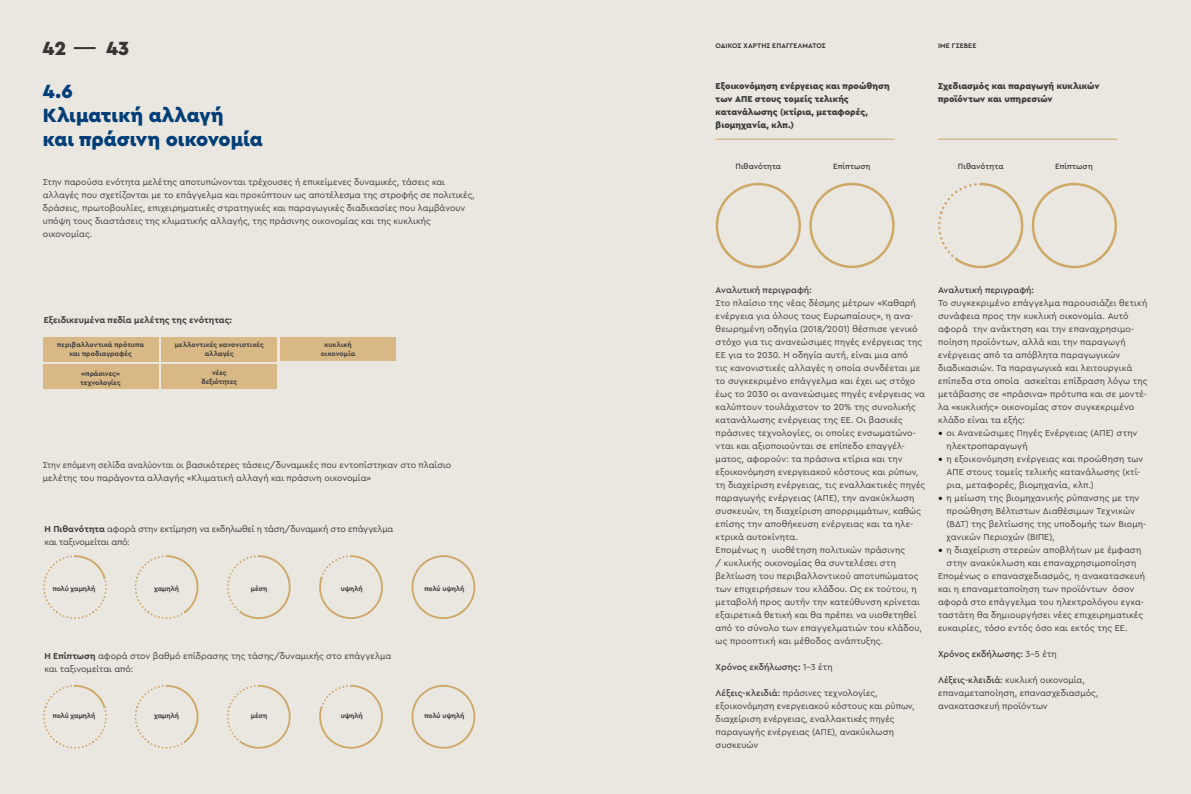
<style>
.page{position:relative;width:1191px;height:794px;background:#eae6e0}
.page>*{position:absolute;margin:0;border:0;box-sizing:border-box;transform-origin:0 0}
.t1{font:900 20px/24px "Cera Pro";color:#003e78}
.t2{font:900 20px "Cera Pro";color:#3c3c3b}
.t3{font:9px/13px "Cera Pro";letter-spacing:.005em;color:#3c3c3b}
.t4{font:900 9px/13px "Cera Pro";letter-spacing:.005em;color:#3c3c3b}
.t5{font:9px/13px "Cera Pro";letter-spacing:.005em;color:#3c3c3b;scale:.93 1}
.t6{font:9px/13px "Cera Pro";letter-spacing:-.02em;color:#3c3c3b}
.t7{font:500 9px "Cera Pro";color:#3c3c3b}
.t8{font:700 9px "Cera Pro";letter-spacing:.005em;color:#3c3c3b}
.t9{font:500 8px "Cera Pro";letter-spacing:.005em;color:#3c3c3b}
.t10{font:700 7px/9px "Cera Pro";color:#3c3c3b;text-align:center}
.s1{font-weight:700}
.s2{font-weight:400}
.s3{font-weight:500}
.s4{font-family:"Minion Pro";font-size:12px;color:#000}
</style>
<div class="page">
<div style="left:43px;top:337px;width:115px;height:24px;background:#d8b986"></div>
<div style="left:43px;top:365px;width:115px;height:24px;background:#d8b986"></div>
<div style="left:162px;top:337px;width:115px;height:24px;background:#d8b986"></div>
<div style="left:280px;top:337px;width:116px;height:24px;background:#d8b986"></div>
<div style="left:162px;top:365px;width:115px;height:24px;background:#d8b986"></div>
<svg style="left:43px;top:555px;width:64px;height:64px"></svg>
<svg style="left:135px;top:555px;width:64px;height:64px"></svg>
<svg style="left:227px;top:555px;width:64px;height:64px"></svg>
<svg style="left:319px;top:555px;width:64px;height:64px"></svg>
<svg style="left:411px;top:555px;width:65px;height:64px"></svg>
<svg style="left:43px;top:685px;width:64px;height:63px"></svg>
<svg style="left:135px;top:685px;width:64px;height:63px"></svg>
<svg style="left:227px;top:685px;width:64px;height:63px"></svg>
<svg style="left:319px;top:685px;width:64px;height:63px"></svg>
<svg style="left:411px;top:685px;width:65px;height:63px"></svg>
<hr style="left:715px;top:139px;width:179px;height:1px;background:#cfa867">
<hr style="left:938px;top:139px;width:179px;height:1px;background:#cfa867">
<svg style="left:1031px;top:183px;width:86px;height:85px"></svg>
<svg style="left:715px;top:183px;width:180px;height:85px"></svg>
<svg style="left:938px;top:183px;width:86px;height:85px"></svg>
<h1 class="t2" style="left:43px;top:35px;width:25px">42</h1>
<h1 class="t2" style="left:106px;top:35px;width:25px">43</h1>
<h1 class="t1" style="left:43px;top:79px;width:221px">4.6<br>Κλιματική αλλαγή<br>και πράσινη οικονομία</h1>
<p class="t3" style="left:43px;top:175px;width:433px">Στην παρούσα ενότητα μελέτης αποτυπώνονται τρέχουσες ή επικείμενες δυναμικές, τάσεις και αλλαγές που σχετίζονται με το επάγγελμα και προκύπτουν ως αποτέλεσμα της στροφής σε πολιτικές, δράσεις, πρωτοβουλίες, επιχειρηματικές στρατηγικές και παραγωγικές διαδικασίες που λαμβάνουν υπόψη τους διαστάσεις της κλιματικής αλλαγής, της πράσινης οικονομίας και της κυκλικής οικονομίας.</p>
<p class="t8" style="left:44px;top:314px;width:190px">Εξειδικευμένα πεδία μελέτης της ενότητας:</p>
<p class="t10" style="left:57px;top:340px;width:88px">περιβαλλοντικά πρότυπα και προδιαγραφές</p>
<p class="t10" style="left:175px;top:340px;width:91px">μελλοντικές κανονιστικές αλλαγές</p>
<p class="t10" style="left:321px;top:340px;width:36px">κυκλική οικονομία</p>
<p class="t10" style="left:81px;top:368px;width:42px;text-align:left">«πράσινες» τεχνολογίες</p>
<p class="t10" style="left:201px;top:368px;width:37px">νέες δεξιότητες</p>
<p class="t5" style="left:43px;top:458px;width:441px">Στην επόμενη σελίδα αναλύονται οι βασικότερες τάσεις/δυναμικές που εντοπίστηκαν στο πλαίσιο μελέτης του παράγοντα αλλαγής «Κλιματική αλλαγή και πράσινη οικονομία»</p>
<p class="t6" style="left:44px;top:522px;width:350px"><span class="s1">Η Πιθανότητα</span> αφορά στην εκτίμηση να εκδηλωθεί η τάση/δυναμική στο επάγγελμα και ταξινομείται από:</p>
<p class="t10" style="left:53px;top:584px;width:44px">πολύ χαμηλή</p>
<p class="t10" style="left:154px;top:584px;width:26px">χαμηλή</p>
<p class="t10" style="left:251px;top:584px;width:18px">μέση</p>
<p class="t10" style="left:341px;top:584px;width:24px">υψηλή</p>
<p class="t10" style="left:424px;top:584px;width:41px">πολύ υψηλή</p>
<p class="t3" style="left:44px;top:649px;width:348px"><span class="s1">Η Επίπτωση</span> αφορά στον βαθμό επίδρασης της τάσης/δυναμικής στο επάγγελμα και ταξινομείται από:</p>
<p class="t10" style="left:53px;top:711px;width:44px">πολύ χαμηλή</p>
<p class="t10" style="left:154px;top:711px;width:26px">χαμηλή</p>
<p class="t10" style="left:251px;top:711px;width:18px">μέση</p>
<p class="t10" style="left:341px;top:711px;width:24px">υψηλή</p>
<p class="t10" style="left:424px;top:711px;width:41px">πολύ υψηλή</p>
<p class="t10" style="left:715px;top:41px;width:112px">ΟΔΙΚΟΣ ΧΑΡΤΗΣ ΕΠΑΓΓΕΛΜΑΤΟΣ</p>
<p class="t10" style="left:938px;top:41px;width:40px">ΙΜΕ ΓΣΕΒΕΕ</p>
<p class="t4" style="left:715px;top:79px;width:176px">Εξοικονόμηση ενέργειας και προώθηση των ΑΠΕ στους τομείς τελικής κατανάλωσης (κτίρια, μεταφορές, βιομηχανία, κλπ.)</p>
<p class="t9" style="left:735px;top:161px;width:47px">Πιθανότητα</p>
<p class="t9" style="left:833px;top:161px;width:39px">Επίπτωση</p>
<p class="t4" style="left:938px;top:79px;width:163px">Σχεδιασμός και παραγωγή κυκλικών προϊόντων και υπηρεσιών</p>
<p class="t9" style="left:958px;top:161px;width:47px">Πιθανότητα</p>
<p class="t9" style="left:1055px;top:161px;width:39px">Επίπτωση</p>
<p class="t7" style="left:715px;top:284px;width:97px">Αναλυτική περιγραφή:</p>
<p class="t3" style="left:715px;top:296px;width:211px">Στο πλαίσιο της νέας δέσμης μέτρων «Καθαρή ενέργεια για όλους τους Ευρωπαίους», η ανα&shy;θεωρημένη οδηγία (2018/2001) θέσπισε γενικό στόχο για τις ανανεώσιμες πηγές ενέργειας της ΕΕ για το 2030. Η οδηγία αυτή, είναι μια από<br>τις κανονιστικές αλλαγές η οποία συνδέεται με το συγκεκριμένο επάγγελμα και έχει ως στόχο έως το 2030 οι ανανεώσιμες πηγές ενέργειας να καλύπτουν τουλάχιστον το 20% της συνολικής κατανάλωσης ενέργειας της ΕΕ. Οι βασικές πράσινες τεχνολογίες, οι οποίες ενσωματώνο&shy;νται και αξιοποιούνται σε επίπεδο επαγγέλ&shy;ματος, αφορούν: τα πράσινα κτίρια και την εξοικονόμηση ενεργειακού κόστους και ρύπων, τη διαχείριση ενέργειας, τις εναλλακτικές πηγές παραγωγής ενέργειας (ΑΠΕ), την ανακύκλωση συσκευών, τη διαχείριση απορριμμάτων, καθώς επίσης την αποθήκευση ενέργειας και τα ηλε&shy;κτρικά αυτοκίνητα.<br>Επομένως η υιοθέτηση πολιτικών πράσινης<br>/ κυκλικής οικονομίας θα συντελέσει στη βελτίωση του περιβαλλοντικού αποτυπώματος των επιχειρήσεων του κλάδου. Ως εκ τούτου, η μεταβολή προς αυτήν την κατεύθυνση κρίνεται εξαιρετικά θετική και θα πρέπει να υιοθετηθεί από το σύνολο των επαγγελματιών του κλάδου, ως προοπτική και μέθοδος ανάπτυξης.</p>
<p class="t7" style="left:715px;top:661px;width:119px">Χρόνος εκδήλωσης: <span class="s2">1-3 έτη</span></p>
<p class="t3" style="left:715px;top:686px;width:200px"><span class="s3">Λέξεις-κλειδιά:</span> πράσινες τεχνολογίες, εξοικονόμηση ενεργειακού κόστους και ρύπων, διαχείριση ενέργειας, εναλλακτικές πηγές παραγωγής ενέργειας (ΑΠΕ), ανακύκλωση συσκευών</p>
<p class="t7" style="left:938px;top:284px;width:97px">Αναλυτική περιγραφή:</p>
<p class="t3" style="left:938px;top:296px;width:211px">Το συγκεκριμένο επάγγελμα παρουσιάζει θετική συνάφεια προς την κυκλική οικονομία. Αυτό αφορά την ανάκτηση και την επαναχρησιμο&shy;ποίηση προϊόντων, αλλά και την παραγωγή ενέργειας από τα απόβλητα παραγωγικών διαδικασιών. Τα παραγωγικά και λειτουργικά επίπεδα στα οποία ασκείται επίδραση λόγω της μετάβασης σε «πράσινα» πρότυπα και σε μοντέ&shy;λα «κυκλικής» οικονομίας στον συγκεκριμένο κλάδο είναι τα εξής:</p>
<p class="t3" style="left:946px;top:426px;width:192px;text-indent:-9px"><span class="s4">•</span> οι Ανανεώσιμες Πηγές Ενέργειας (ΑΠΕ) στην ηλεκτροπαραγωγή</p>
<p class="t3" style="left:946px;top:452px;width:198px;text-indent:-9px"><span class="s4">•</span> η εξοικονόμηση ενέργειας και προώθηση των<br>ΑΠΕ στους τομείς τελικής κατανάλωσης (κτί&shy;ρια, μεταφορές, βιομηχανία, κλπ.)</p>
<p class="t3" style="left:946px;top:491px;width:201px;text-indent:-9px"><span class="s4">•</span> η μείωση της βιομηχανικής ρύπανσης με την προώθηση Βέλτιστων Διαθέσιμων Τεχνικών (ΒΔΤ) της βελτίωσης της υποδομής των Βιομη&shy;χανικών Περιοχών (ΒΙΠΕ),</p>
<p class="t3" style="left:938px;top:543px;width:205px"><span class="s4">•</span> η διαχείριση στερεών αποβλήτων με έμφαση</p>
<p class="t3" style="left:946px;top:556px;width:191px">στην ανακύκλωση και επαναχρησιμοποίηση</p>
<p class="t3" style="left:938px;top:569px;width:208px">Επομένως ο επανασχεδιασμός, η ανακατασκευή</p>
<p class="t3" style="left:938px;top:582px;width:198px">και η επαναμεταποίηση των προϊόντων όσον</p>
<p class="t3" style="left:938px;top:595px;width:207px">αφορά στο επάγγελμα του ηλεκτρολόγου εγκα-</p>
<p class="t3" style="left:938px;top:608px;width:207px">ταστάτη θα δημιουργήσει νέες επιχειρηματικές</p>
<p class="t3" style="left:938px;top:621px;width:191px">ευκαιρίες, τόσο εντός όσο και εκτός της ΕΕ.</p>
<p class="t7" style="left:938px;top:648px;width:120px">Χρόνος εκδήλωσης: <span class="s2">3-5 έτη</span></p>
<p class="t3" style="left:938px;top:673px;width:162px"><span class="s3">Λέξεις-κλειδιά:</span> κυκλική οικονομία, επαναμεταποίηση, επανασχεδιασμός, ανακατασκευή προϊόντων</p>
</div>
